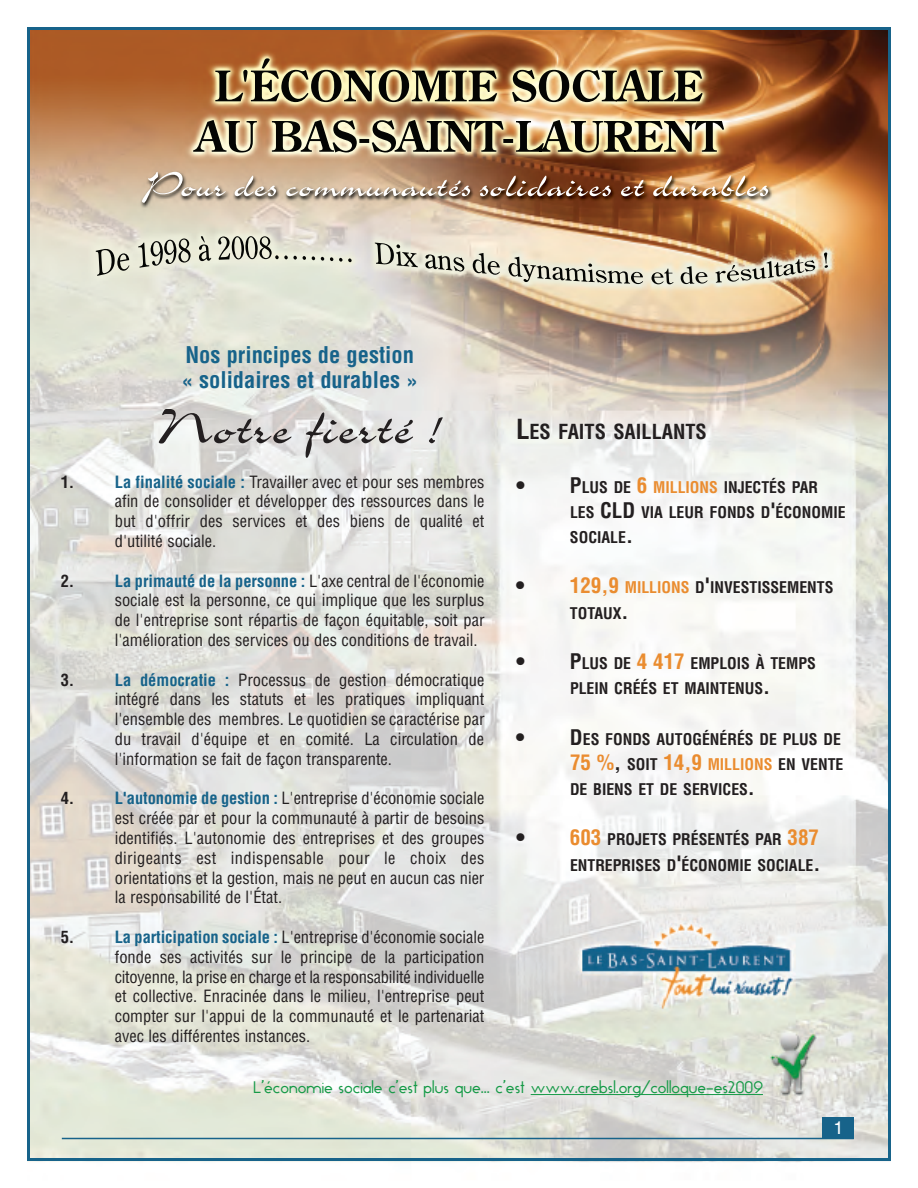
<style>
.page{position:relative;width:918px;height:1188px;background:#fff}
.page>*{position:absolute;margin:0;border:0;box-sizing:border-box;transform-origin:0 0}
.t1{font:60px "Charme";color:#231f20}
.t2{font:700 condensed 22.5px/25.5px "Helvetica";color:#17638a}
.t3{font:700 condensed 20.25px "Helvetica";color:#231f20}
.t4{font:18px "Helvetica";color:#fff}
.t5{font:condensed 16.5px/19.8px "Helvetica";color:#231f20;text-align:justify}
.t6{font:700 condensed 16.5px "Helvetica";color:#231f20}
.t7{font:700 condensed 15.75px/25.2px "Helvetica";color:#231f20}
.t8{font:15px "Geo Plain";color:#169a47}
.s1{font-weight:700;color:#17638a}
.s2{font-size:27px}
.s3{font-size:21px}
.s4{font-size:21px;color:#ea8c2f}
.s5{color:#ea8c2f}
</style>
<div class="page">
<img style="left:27px;top:31px;width:863px;height:1131px">
<img style="left:96px;top:236px;width:134px;height:40px">
<img style="left:303px;top:256px;width:49px;height:6px">
<img style="left:375px;top:243px;width:107px;height:30px">
<img style="left:522px;top:263px;width:85px;height:20px">
<img style="left:824px;top:252px;width:4px;height:16px">
<img style="left:215px;top:58px;width:373px;height:44px">
<img style="left:193px;top:120px;width:348px;height:32px">
<img style="left:142px;top:172px;width:134px;height:31px">
<img style="left:420px;top:176px;width:107px;height:20px">
<hr style="left:531px;top:1094px;width:232px;height:1px;background:#169a47">
<hr style="left:62px;top:1138px;width:792px;height:1px;background:#17638a">
<div style="left:823px;top:1117px;width:31px;height:21px;background:#17638a"></div>
<h2 class="t2" style="left:182px;top:342px;width:237px">Nos principes de gestion « solidaires et durables »</h2>
<h1 class="t1" style="left:159px;top:406px;width:284px">Notre fierté !</h1>
<p class="t6" style="left:61px;top:472px;width:15px">1.</p>
<p class="t5" style="left:115px;top:472px;width:371px"><span class="s1">La finalité sociale :</span> Travailler avec et pour ses membres afin de consolider et développer des ressources dans le but d'offrir des services et des biens de qualité et d'utilité sociale.</p>
<p class="t6" style="left:61px;top:571px;width:15px">2.</p>
<p class="t5" style="left:115px;top:571px;width:371px"><span class="s1">La primauté de la personne :</span> L'axe central de l'économie sociale est la personne, ce qui implique que les surplus de l'entreprise sont répartis de façon équitable, soit par l'amélioration des services ou des conditions de travail.</p>
<p class="t6" style="left:61px;top:670px;width:15px">3.</p>
<p class="t5" style="left:115px;top:670px;width:371px"><span class="s1">La démocratie :</span> Processus de gestion démocratique intégré dans les statuts et les pratiques impliquant l'ensemble des membres. Le quotidien se caractérise par du travail d'équipe et en comité. La circulation de l'information se fait de façon transparente.</p>
<p class="t6" style="left:61px;top:789px;width:15px">4.</p>
<p class="t5" style="left:115px;top:789px;width:371px"><span class="s1">L'autonomie de gestion :</span> L'entreprise d'économie sociale est créée par et pour la communauté à partir de besoins identifiés. L'autonomie des entreprises et des groupes dirigeants est indispensable pour le choix des orientations et la gestion, mais ne peut en aucun cas nier la responsabilité de l'État.</p>
<p class="t6" style="left:61px;top:928px;width:15px">5.</p>
<p class="t5" style="left:115px;top:927px;width:371px"><span class="s1">La participation sociale :</span> L'entreprise d'économie sociale fonde ses activités sur le principe de la participation citoyenne, la prise en charge et la responsabilité individuelle et collective. Enracinée dans le milieu, l'entreprise peut compter sur l'appui de la communauté et le partenariat avec les différentes instances.</p>
<p class="t3" style="left:516px;top:421px;width:192px"><span class="s2">L</span>ES FAITS SAILLANTS</p>
<p class="t7" style="left:570px;top:475px;width:277px;text-indent:-54px"><span class="s3">• P</span>LUS DE <span class="s4">6</span> <span class="s5">MILLIONS</span> INJECTÉS PAR<br>LES <span class="s3">CLD</span> VIA LEUR FONDS D<span class="s3">'</span>ÉCONOMIE<br>SOCIALE<span class="s3">.</span></p>
<p class="t7" style="left:570px;top:575px;width:265px;text-indent:-54px"><span class="s3">•</span> <span class="s4">129,9</span> <span class="s5">MILLIONS</span> D<span class="s3">'</span>INVESTISSEMENTS<br>TOTAUX<span class="s3">.</span></p>
<p class="t7" style="left:516px;top:651px;width:301px;text-align:center"><span class="s3">• P</span>LUS DE <span class="s4">4 417</span> EMPLOIS À TEMPS<br>PLEIN CRÉÉS ET MAINTENUS<span class="s3">.</span></p>
<p class="t7" style="left:570px;top:727px;width:275px;text-indent:-54px"><span class="s3">• D</span>ES FONDS AUTOGÉNÉRÉS DE PLUS DE<br><span class="s4">75 %</span><span class="s3">,</span> SOIT <span class="s4">14,9</span> <span class="s5">MILLIONS</span> EN VENTE<br>DE BIENS ET DE SERVICES<span class="s3">.</span></p>
<p class="t7" style="left:516px;top:827px;width:306px;text-align:right"><span class="s3">•</span> <span class="s4">603</span> PROJETS PRÉSENTÉS PAR <span class="s4">387<br></span>ENTREPRISES D<span class="s3">'</span>ÉCONOMIE SOCIALE<span class="s3">.</span></p>
<p class="t8" style="left:254px;top:1078px;width:511px">L’économie sociale c’est plus que... c’est www.crebsl.org/colloque-es2009</p>
<p class="t4" style="left:834px;top:1121px;width:12px">1</p>
</div>
